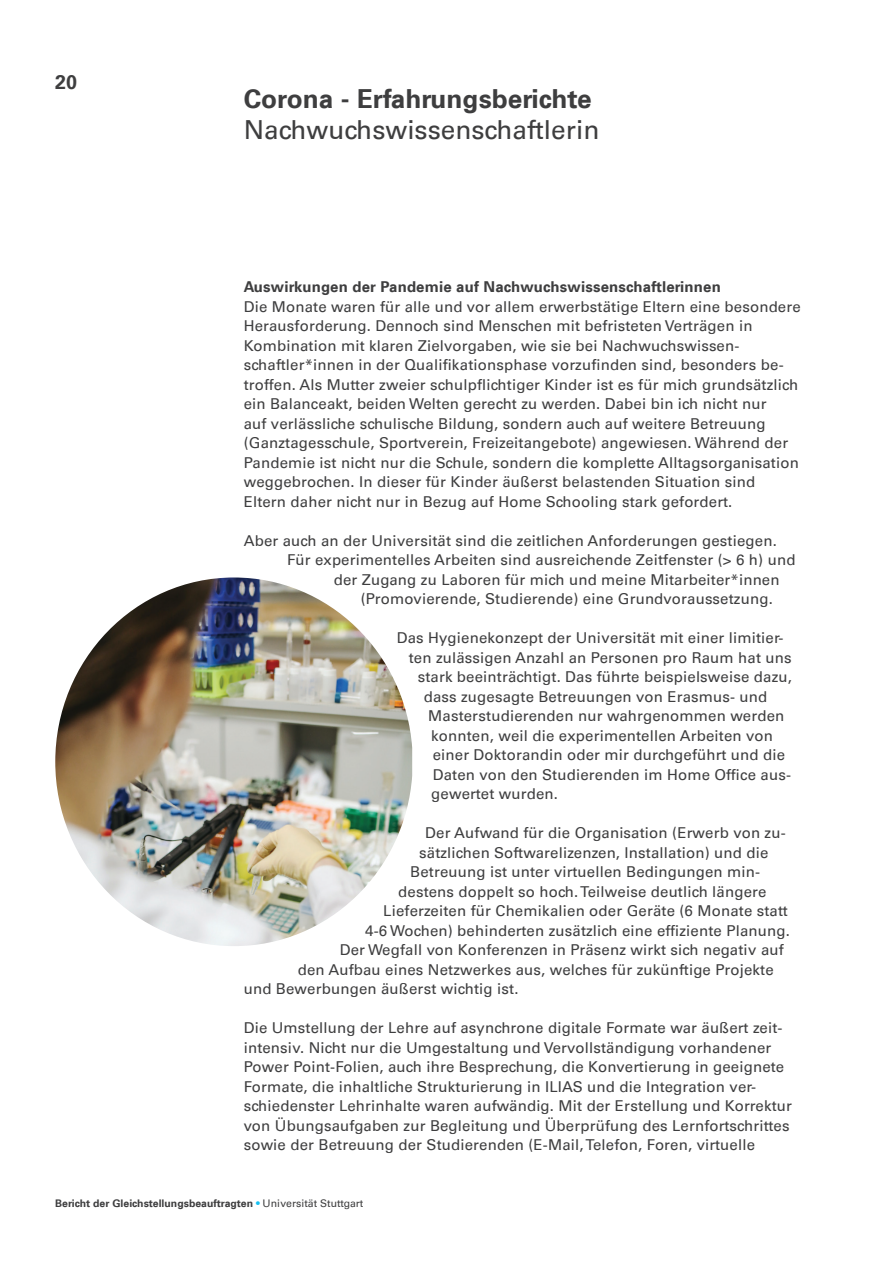
<style>
.page{position:relative;width:893px;height:1263px;background:#fff}
.page>*{position:absolute;margin:0;border:0;box-sizing:border-box;transform-origin:0 0}
.t1{font:26.25px "Universfor Uni S55 Rm";color:#3e3e3f}
.t2{font:26.25px "Universfor Uni S65 Bd";color:#3e3e3f}
.t3{font:19.5px "Universfor Uni S65 Bd";color:#3e3e3f}
.t4{font:15px/19.5px "Universfor Uni S55 Rm";letter-spacing:.01em;color:#3e3e3f}
.t5{font:15px "Universfor Uni S65 Bd";letter-spacing:.01em;color:#3e3e3f}
.t6{font:10.5px "Universfor Uni S65 Bd";color:#3e3e3f}
.s1{font-family:"Universfor Uni S55 Rm";color:#15c0f2}
.s2{font-family:"Universfor Uni S55 Rm"}
</style>
<div class="page">
<img style="left:55px;top:577px;width:357px;height:369px">
<h2 class="t3" style="left:55px;top:69px;width:23px">20</h2>
<h1 class="t2" style="left:244px;top:81px;width:350px">Corona - Erfahrungsberichte</h1>
<h1 class="t1" style="left:244px;top:112px;width:357px">Nachwuchswissenschaftlerin</h1>
<p class="t5" style="left:244px;top:276px;width:479px">Auswirkungen der Pandemie auf Nachwuchswissenschaftlerinnen</p>
<p class="t4" style="left:244px;top:296px;width:559px">Die Monate waren für alle und vor allem erwerbstätige Eltern eine besondere Herausforderung. Dennoch sind Menschen mit befristeten Verträgen in Kombination mit klaren Zielvorgaben, wie sie bei Nachwuchswissen&shy;schaftler*innen in der Qualifikationsphase vorzufinden sind, besonders be&shy;troffen. Als Mutter zweier schulpflichtiger Kinder ist es für mich grundsätzlich ein Balanceakt, beiden Welten gerecht zu werden. Dabei bin ich nicht nur<br>auf verlässliche schulische Bildung, sondern auch auf weitere Betreuung (Ganztagesschule, Sportverein, Freizeitangebote) angewiesen. Während der Pandemie ist nicht nur die Schule, sondern die komplette Alltagsorganisation weggebrochen. In dieser für Kinder äußerst belastenden Situation sind Eltern daher nicht nur in Bezug auf Home Schooling stark gefordert.</p>
<p class="t4" style="left:244px;top:530px;width:535px">Aber auch an der Universität sind die zeitlichen Anforderungen gestiegen.</p>
<p class="t4" style="left:287px;top:549px;width:510px">Für experimentelles Arbeiten sind ausreichende Zeitfenster (&gt; 6 h) und</p>
<p class="t4" style="left:334px;top:569px;width:447px">der Zugang zu Laboren für mich und meine Mitarbeiter*innen</p>
<p class="t4" style="left:361px;top:588px;width:414px">(Promovierende, Studierende) eine Grundvoraussetzung.</p>
<p class="t4" style="left:397px;top:627px;width:388px">Das Hygienekonzept der Universität mit einer limitier-</p>
<p class="t4" style="left:409px;top:647px;width:384px">ten zulässigen Anzahl an Personen pro Raum hat uns</p>
<p class="t4" style="left:418px;top:666px;width:376px">stark beeinträchtigt. Das führte beispielsweise dazu,</p>
<p class="t4" style="left:424px;top:686px;width:345px">dass zugesagte Betreuungen von Erasmus- und</p>
<p class="t4" style="left:428px;top:705px;width:358px">Masterstudierenden nur wahrgenommen werden</p>
<p class="t4" style="left:431px;top:725px;width:343px">konnten, weil die experimentellen Arbeiten von</p>
<p class="t4" style="left:433px;top:744px;width:354px">einer Doktorandin oder mir durchgeführt und die</p>
<p class="t4" style="left:433px;top:764px;width:360px">Daten von den Studierenden im Home Office aus-</p>
<p class="t4" style="left:431px;top:783px;width:128px">gewertet wurden.</p>
<p class="t4" style="left:425px;top:822px;width:362px">Der Aufwand für die Organisation (Erwerb von zu-</p>
<p class="t4" style="left:419px;top:842px;width:351px">sätzlichen Softwarelizenzen, Installation) und die</p>
<p class="t4" style="left:410px;top:861px;width:351px">Betreuung ist unter virtuellen Bedingungen min-</p>
<p class="t4" style="left:398px;top:881px;width:370px">destens doppelt so hoch. Teilweise deutlich längere</p>
<p class="t4" style="left:383px;top:900px;width:406px">Lieferzeiten für Chemikalien oder Geräte (6 Monate statt</p>
<p class="t4" style="left:365px;top:920px;width:426px">4-6 Wochen) behinderten zusätzlich eine effiziente Planung.</p>
<p class="t4" style="left:340px;top:939px;width:446px">Der Wegfall von Konferenzen in Präsenz wirkt sich negativ auf</p>
<p class="t4" style="left:298px;top:959px;width:477px">den Aufbau eines Netzwerkes aus, welches für zukünftige Projekte</p>
<p class="t4" style="left:244px;top:978px;width:276px">und Bewerbungen äußerst wichtig ist.</p>
<p class="t4" style="left:244px;top:1017px;width:550px">Die Umstellung der Lehre auf asynchrone digitale Formate war äußert zeit&shy;intensiv. Nicht nur die Umgestaltung und Vervollständigung vorhandener Power Point-Folien, auch ihre Besprechung, die Konvertierung in geeignete Formate, die inhaltliche Strukturierung in ILIAS und die Integration ver&shy;schiedenster Lehrinhalte waren aufwändig. Mit der Erstellung und Korrektur von Übungsaufgaben zur Begleitung und Überprüfung des Lernfortschrittes sowie der Betreuung der Studierenden (E-Mail, Telefon, Foren, virtuelle</p>
<p class="t6" style="left:55px;top:1196px;width:309px">Bericht der Gleichstellungsbeauftragten <span class="s1">•</span> <span class="s2">Universität Stuttgart</span></p>
</div>
